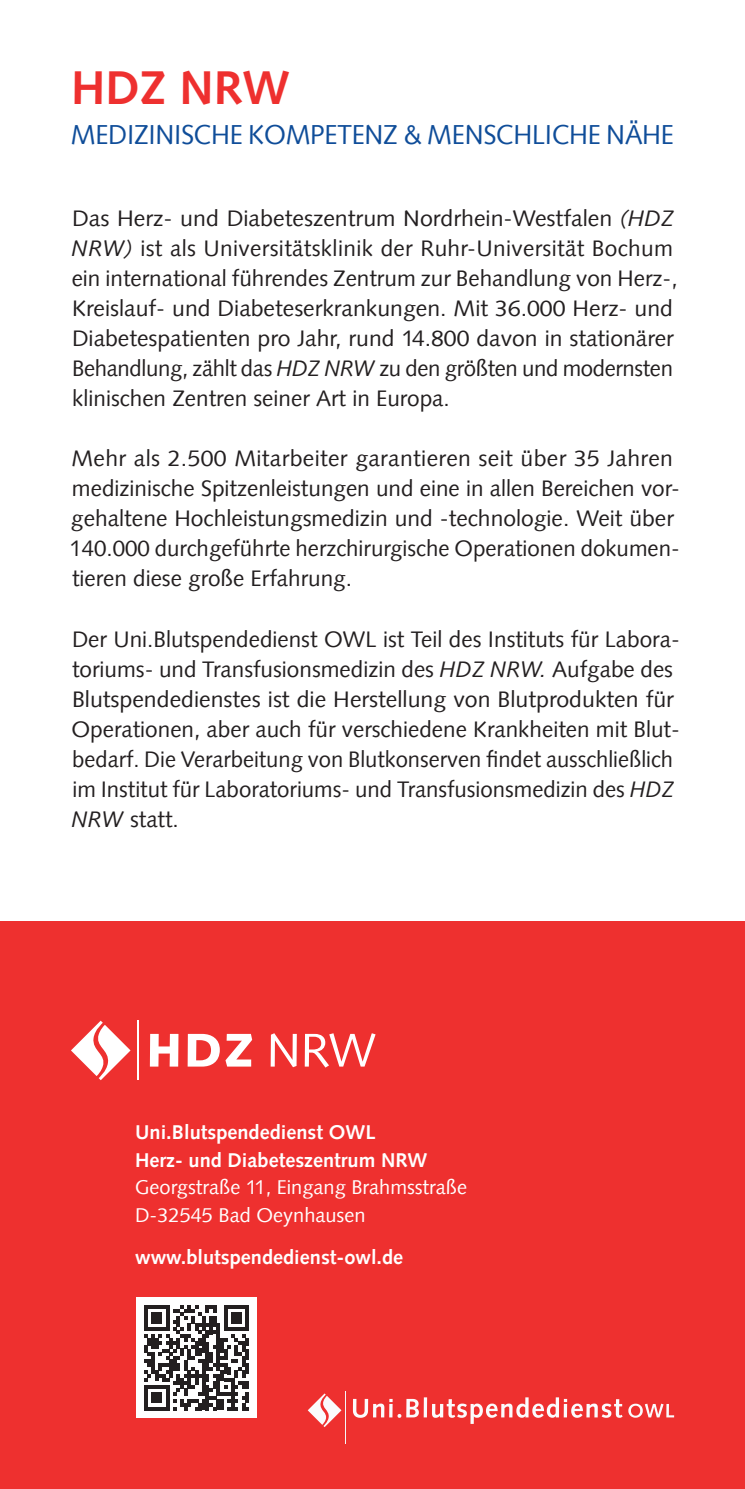
<style>
.page{position:relative;width:745px;height:1489px;background:#fff}
.page>*{position:absolute;margin:0;border:0;box-sizing:border-box;transform-origin:0 0}
.t1{font:700 47.5px "Syntax";color:#ee302f}
.t2{font:27.5px "Syntax";letter-spacing:-.01em;color:#0f4d99;scale:.95 1}
.t3{font:22.5px/30px "Syntax";color:#231f20}
.t4{font:700 20px/27.5px "Syntax";color:#fff}
.t5{font:20px/27.5px "Syntax";color:#fff}
.s1{font-style:italic}
</style>
<div class="page">
<div style="left:0;top:921px;width:744px;height:567px;background:#ee302f"></div>
<div style="left:136px;top:1297px;width:121px;height:120px;background:#fff"></div>
<svg style="left:144px;top:1305px;width:105px;height:105px"></svg>
<svg style="left:150px;top:1033px;width:28px;height:33px"></svg>
<svg style="left:187px;top:1033px;width:65px;height:33px"></svg>
<svg style="left:270px;top:1033px;width:26px;height:34px"></svg>
<svg style="left:304px;top:1033px;width:71px;height:34px"></svg>
<svg style="left:71px;top:1020px;width:59px;height:60px"></svg>
<hr style="left:137px;top:1020px;width:2px;height:60px;background:#fff">
<svg style="left:353px;top:1398px;width:65px;height:19px"></svg>
<svg style="left:423px;top:1397px;width:4px;height:20px"></svg>
<svg style="left:432px;top:1397px;width:190px;height:26px"></svg>
<svg style="left:628px;top:1403px;width:45px;height:14px"></svg>
<hr style="left:345px;top:1390px;width:1px;height:53px;background:#f4f6f7">
<svg style="left:307px;top:1393px;width:34px;height:33px"></svg>
<h1 class="t1" style="left:71px;top:60px;width:220px">HDZ NRW</h1>
<p class="t2" style="left:71px;top:118px;width:636px">MEDIZINISCHE KOMPETENZ &amp; MENSCHLICHE NÄHE</p>
<p class="t3" style="left:72px;top:203px;width:607px">Das Herz- und Diabeteszentrum Nordrhein-Westfalen <span class="s1">(HDZ NRW)</span> ist als Universitätsklinik der Ruhr-Universität Bochum ein international führendes Zentrum zur Behandlung von Herz-, Kreislauf- und Diabeteserkrankungen. Mit 36.000 Herz- und Diabetespatienten pro Jahr, rund 14.800 davon in stationärer Behandlung, zählt das <span class="s1">HDZ NRW</span> zu den größten und modernsten klinischen Zentren seiner Art in Europa.</p>
<p class="t3" style="left:69px;top:443px;width:611px">Mehr als 2.500 Mitarbeiter garantieren seit über 35 Jahren medizinische Spitzenleistungen und eine in allen Bereichen vor&shy;gehaltene Hochleistungsmedizin und -technologie. Weit über 140.000 durchgeführte herzchirurgische Operationen dokumen&shy;tieren diese große Erfahrung.</p>
<p class="t3" style="left:71px;top:623px;width:609px">Der Uni.Blutspendedienst OWL ist Teil des Instituts für Labora&shy;toriums- und Transfusionsmedizin des <span class="s1">HDZ NRW.</span> Aufgabe des Blutspendedienstes ist die Herstellung von Blutprodukten für Operationen, aber auch für verschiedene Krankheiten mit Blut&shy;bedarf. Die Verarbeitung von Blutkonserven findet ausschließlich im Institut für Laboratoriums- und Transfusionsmedizin des <span class="s1">HDZ NRW</span> statt.</p>
<p class="t4" style="left:135px;top:1118px;width:293px">Uni.Blutspendedienst OWL<br>Herz- und Diabeteszentrum NRW</p>
<p class="t5" style="left:135px;top:1173px;width:333px">Georgstraße 11, Eingang Brahmsstraße<br>D-32545 Bad Oeynhausen</p>
<p class="t4" style="left:135px;top:1242px;width:269px">www.blutspendedienst-owl.de</p>
</div>
